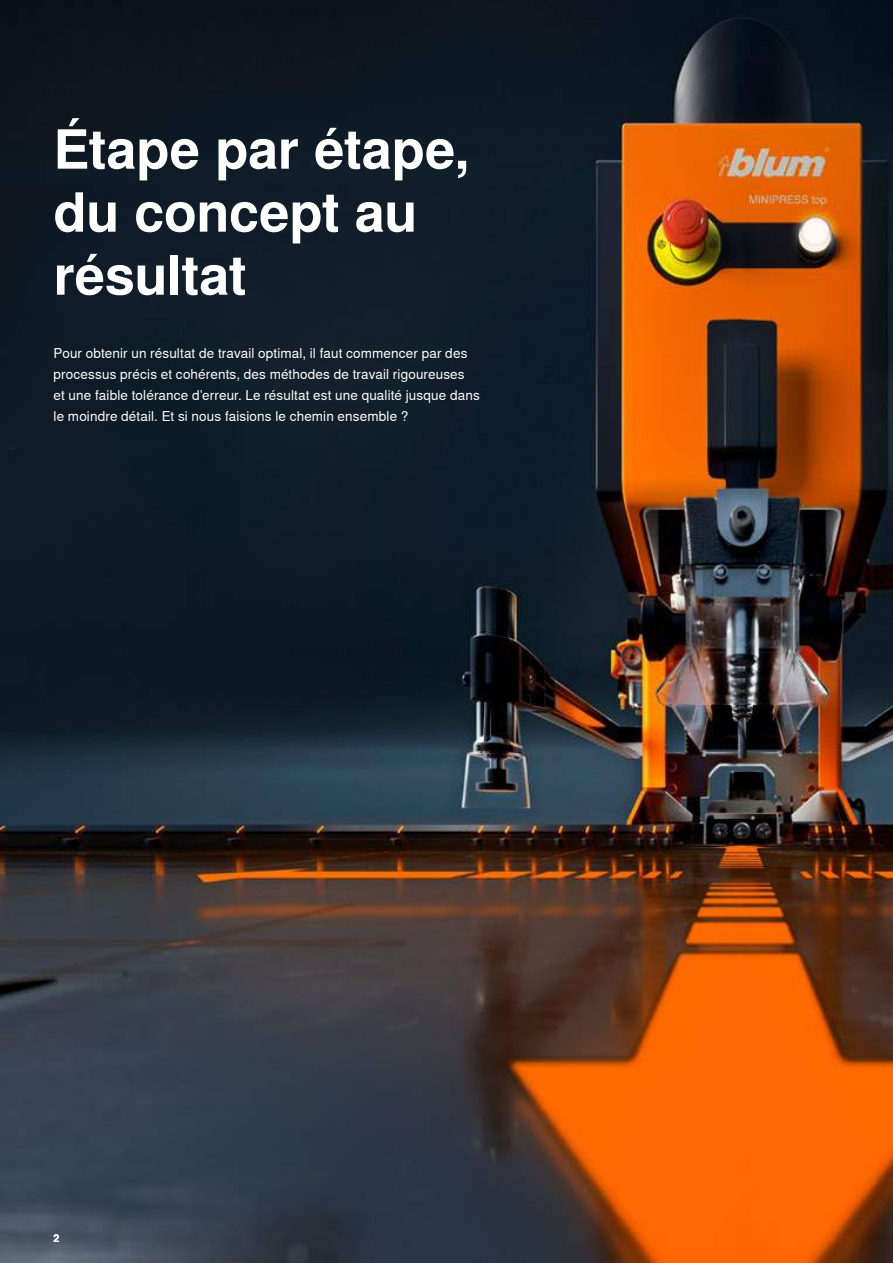
<style>
.page{position:relative;width:893px;height:1263px;background:#fff}
.page>*{position:absolute;margin:0;border:0;box-sizing:border-box;transform-origin:0 0}
.t1{font:700 54px/63px "Nimbus Sans Global";letter-spacing:-.005em;color:#fff}
.t2{font:13.5px/21px "Nimbus Sans Global";letter-spacing:.01em;color:#fff}
.t3{font:700 10.5px "Nimbus Sans Global";color:#fff}
</style>
<div class="page">
<img style="left:0;top:0;width:893px;height:1263px">
<h1 class="t1" style="left:54px;top:119px;width:418px">Étape par étape, du concept au résultat</h1>
<p class="t2" style="left:54px;top:343px;width:428px">Pour obtenir un résultat de travail optimal, il faut commencer par des processus précis et cohérents, des méthodes de travail rigoureuses<br>et une faible tolérance d’erreur. Le résultat est une qualité jusque dans le moindre détail. Et si nous faisions le chemin ensemble ?</p>
<p class="t3" style="left:54px;top:1232px;width:7px">2</p>
</div>
